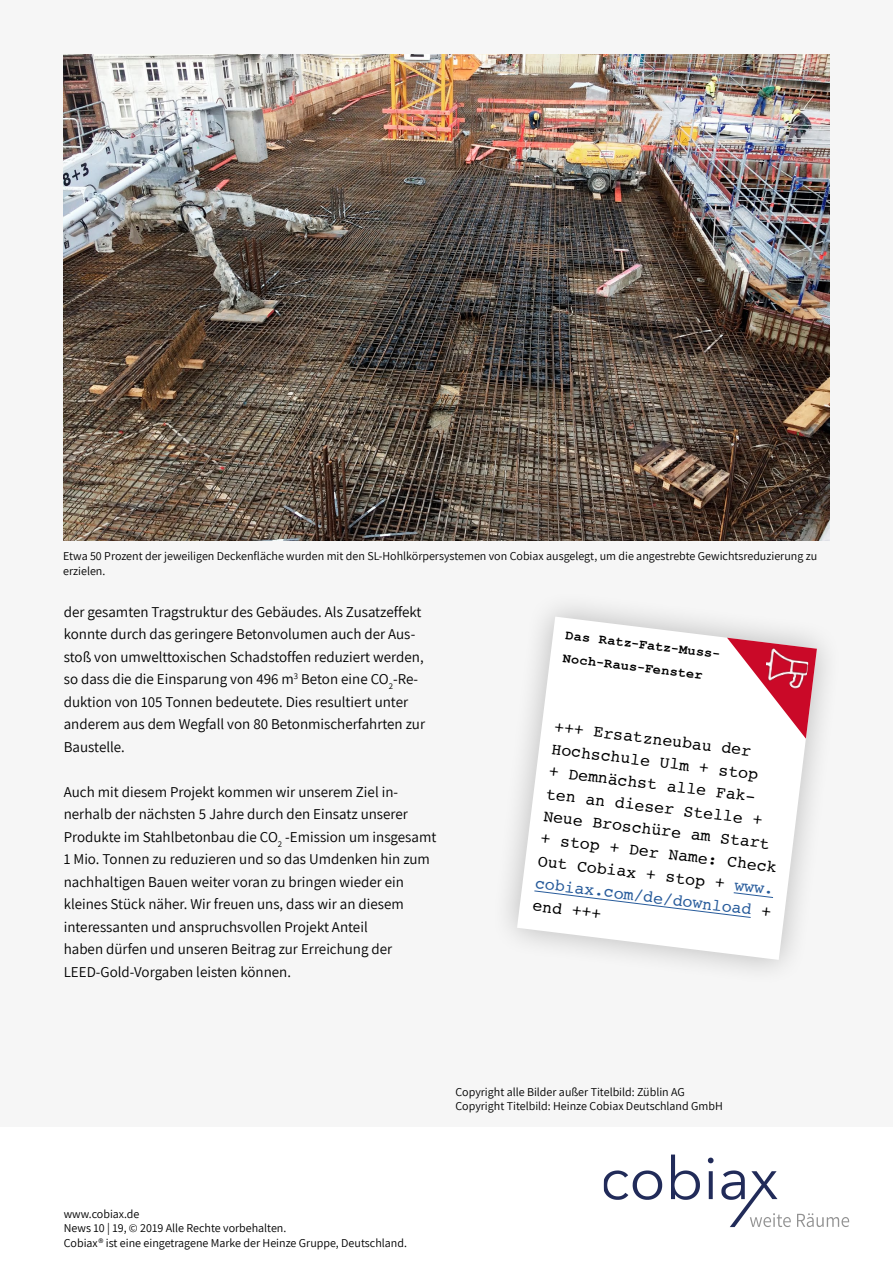
<style>
.page{position:relative;width:893px;height:1263px;background:#fff}
.page>*{position:absolute;margin:0;border:0;box-sizing:border-box;transform-origin:0 0}
.t1{font:16.5px/22.5px "Courier";color:#000}
.t2{font:16.5px "Courier";color:#275b9b}
.t3{font:15px/22.5px "Assistant";color:#000}
.t4{font:700 13.5px/22.5px "Courier New";color:#000}
.t5{font:12px/14.4px "Assistant";color:#000}
</style>
<div class="page">
<img style="left:604px;top:1154px;width:245px;height:74px">
<div style="left:0;top:0;width:893px;height:1127px;background:#f6f6f6"></div>
<img style="left:64px;top:54px;width:765px;height:487px">
<svg style="left:517px;top:617px;width:300px;height:343px;fill:#fff"></svg>
<svg style="left:727px;top:638px;width:90px;height:101px"></svg>
<img style="left:763px;top:646px;width:47px;height:46px">
<svg style="left:533px;top:890px;width:241px;height:28px"></svg>
<p class="t5" style="left:63px;top:548px;width:755px">Etwa 50 Prozent der jeweiligen Deckenfläche wurden mit den SL-Hohlkörpersystemen von Cobiax ausgelegt, um die angestrebte Gewichtsreduzierung zu erzielen.</p>
<p class="t3" style="left:64px;top:600px;width:363px">der gesamten Tragstruktur des Gebäudes. Als Zusatzeffekt konnte durch das geringere Betonvolumen auch der Aus&shy;stoß von umwelttoxischen Schadstoffen reduziert werden, so dass die die Einsparung von 496 m<sup>3</sup> Beton eine CO<sub>2</sub>-Re&shy;duktion von 105 Tonnen bedeutete. Dies resultiert unter anderem aus dem Wegfall von 80 Betonmischerfahrten zur Baustelle.</p>
<p class="t3" style="left:64px;top:780px;width:374px">Auch mit diesem Projekt kommen wir unserem Ziel in&shy;nerhalb der nächsten 5 Jahre durch den Einsatz unserer Produkte im Stahlbetonbau die CO<sub>2</sub> -Emission um insgesamt 1 Mio. Tonnen zu reduzieren und so das Umdenken hin zum nachhaltigen Bauen weiter voran zu bringen wieder ein kleines Stück näher. Wir freuen uns, dass wir an diesem interessanten und anspruchsvollen Projekt Anteil<br>haben dürfen und unseren Beitrag zur Erreichung der LEED-Gold-Vorgaben leisten können.</p>
<p class="t4" style="left:567px;top:623px;width:156px;rotate:7deg">Das Ratz-Fatz-Muss-<br>Noch-Raus-Fenster</p>
<p class="t1" style="left:556px;top:715px;width:239px;rotate:7deg">+++ Ersatzneubau der<br>Hochschule Ulm + stop<br>+ Demnächst alle Fak&shy;ten an dieser Stelle +<br>Neue Broschüre am Start + stop + Der Name: Check<br>Out Cobiax + stop +</p>
<p class="t2" style="left:537px;top:870px;width:219px;rotate:7deg">cobiax.com/de/download</p>
<p class="t2" style="left:736px;top:872px;width:41px;rotate:7deg">www.</p>
<p class="t1" style="left:534px;top:894px;width:71px;rotate:7deg">end +++</p>
<p class="t5" style="left:64px;top:1206px;width:345px">www.cobiax.de<br>News 10 | 19, © 2019 Alle Rechte vorbehalten.<br>Cobiax® ist eine eingetragene Marke der Heinze Gruppe, Deutschland.</p>
<p class="t5" style="left:455px;top:1084px;width:269px">Copyright alle Bilder außer Titelbild: Züblin AG<br>Copyright Titelbild: Heinze Cobiax Deutschland GmbH</p>
</div>
